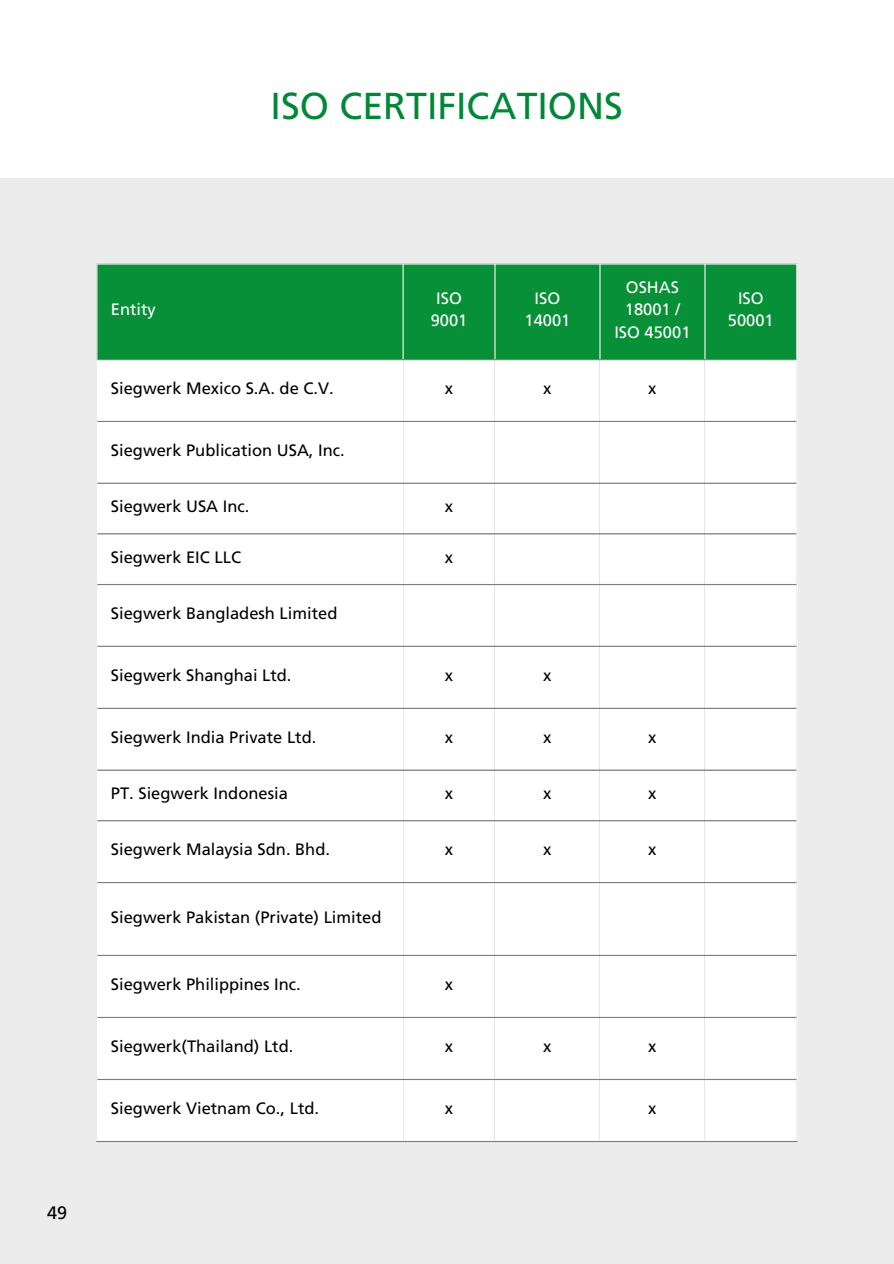
<style>
.page{position:relative;width:894px;height:1264px;background:#fff}
.page>*{position:absolute;margin:0;border:0;box-sizing:border-box;transform-origin:0 0}
.t1{font:37.5px "Frutiger LT Std";color:#008737}
.t2{font:18px "Frutiger LT Std";color:#000}
.t3{font:16.5px "Frutiger LT Std";color:#000}
.t4{font:16.5px/22.5px "Frutiger LT Std";color:#fff;text-align:center}
</style>
<div class="page">
<div style="left:0;top:178px;width:893px;height:1085px;background:#ececec"></div>
<div style="left:97px;top:264px;width:699px;height:95px;background:#089038"></div>
<div style="left:97px;top:360px;width:699px;height:780px;background:#fff"></div>
<hr style="left:96px;top:264px;width:1px;height:876px;background:#fff">
<hr style="left:402px;top:264px;width:1px;height:876px;background:#fff">
<hr style="left:494px;top:264px;width:1px;height:876px;background:#fff">
<hr style="left:599px;top:264px;width:1px;height:876px;background:#fff">
<hr style="left:704px;top:264px;width:1px;height:876px;background:#fff">
<hr style="left:796px;top:264px;width:1px;height:876px;background:#fff">
<hr style="left:96px;top:263px;width:701px;height:1px;background:#fff">
<hr style="left:97px;top:359px;width:699px;height:1px;background:#7d7d7d">
<hr style="left:97px;top:421px;width:699px;height:1px;background:#7d7d7d">
<hr style="left:97px;top:482px;width:699px;height:2px;background:#7d7d7d">
<hr style="left:97px;top:533px;width:699px;height:1px;background:#7d7d7d">
<hr style="left:97px;top:584px;width:699px;height:1px;background:#7d7d7d">
<hr style="left:97px;top:645px;width:699px;height:2px;background:#7d7d7d">
<hr style="left:97px;top:707px;width:699px;height:2px;background:#7d7d7d">
<hr style="left:97px;top:769px;width:699px;height:1px;background:#7d7d7d">
<hr style="left:97px;top:820px;width:699px;height:1px;background:#7d7d7d">
<hr style="left:97px;top:882px;width:699px;height:1px;background:#7d7d7d">
<hr style="left:97px;top:954px;width:699px;height:2px;background:#7d7d7d">
<hr style="left:97px;top:1016px;width:699px;height:2px;background:#7d7d7d">
<hr style="left:97px;top:1078px;width:699px;height:2px;background:#7d7d7d">
<hr style="left:96px;top:1140px;width:701px;height:2px;background:#7d7d7d">
<h1 class="t1" style="left:270px;top:91px;width:354px">ISO CERTIFICATIONS</h1>
<p class="t2" style="left:47px;top:1205px;width:22px">49</p>
<p class="t4" style="left:111px;top:300px;width:46px">Entity</p>
<p class="t4" style="left:430px;top:288px;width:38px">ISO<br>9001</p>
<p class="t4" style="left:524px;top:288px;width:47px">ISO<br>14001</p>
<p class="t4" style="left:614px;top:277px;width:78px">OSHAS<br>18001 /<br>ISO 45001</p>
<p class="t4" style="left:727px;top:288px;width:47px">ISO<br>50001</p>
<p class="t3" style="left:111px;top:381px;width:224px">Siegwerk Mexico S.A. de C.V.</p>
<p class="t3" style="left:445px;top:381px;width:10px">x</p>
<p class="t3" style="left:543px;top:381px;width:10px">x</p>
<p class="t3" style="left:648px;top:381px;width:10px">x</p>
<p class="t3" style="left:111px;top:443px;width:235px">Siegwerk Publication USA, Inc.</p>
<p class="t3" style="left:111px;top:499px;width:140px">Siegwerk USA Inc.</p>
<p class="t3" style="left:445px;top:499px;width:10px">x</p>
<p class="t3" style="left:111px;top:550px;width:132px">Siegwerk EIC LLC</p>
<p class="t3" style="left:445px;top:550px;width:10px">x</p>
<p class="t3" style="left:111px;top:606px;width:228px">Siegwerk Bangladesh Limited</p>
<p class="t3" style="left:111px;top:668px;width:182px">Siegwerk Shanghai Ltd.</p>
<p class="t3" style="left:445px;top:668px;width:10px">x</p>
<p class="t3" style="left:543px;top:668px;width:10px">x</p>
<p class="t3" style="left:111px;top:730px;width:207px">Siegwerk India Private Ltd.</p>
<p class="t3" style="left:445px;top:730px;width:10px">x</p>
<p class="t3" style="left:543px;top:730px;width:10px">x</p>
<p class="t3" style="left:648px;top:730px;width:10px">x</p>
<p class="t3" style="left:111px;top:786px;width:178px">PT. Siegwerk Indonesia</p>
<p class="t3" style="left:445px;top:786px;width:10px">x</p>
<p class="t3" style="left:543px;top:786px;width:10px">x</p>
<p class="t3" style="left:648px;top:786px;width:10px">x</p>
<p class="t3" style="left:111px;top:842px;width:220px">Siegwerk Malaysia Sdn. Bhd.</p>
<p class="t3" style="left:445px;top:842px;width:10px">x</p>
<p class="t3" style="left:543px;top:842px;width:10px">x</p>
<p class="t3" style="left:648px;top:842px;width:10px">x</p>
<p class="t3" style="left:111px;top:910px;width:272px">Siegwerk Pakistan (Private) Limited</p>
<p class="t3" style="left:111px;top:977px;width:191px">Siegwerk Philippines Inc.</p>
<p class="t3" style="left:445px;top:977px;width:10px">x</p>
<p class="t3" style="left:111px;top:1039px;width:184px">Siegwerk(Thailand) Ltd.</p>
<p class="t3" style="left:445px;top:1039px;width:10px">x</p>
<p class="t3" style="left:543px;top:1039px;width:10px">x</p>
<p class="t3" style="left:648px;top:1039px;width:10px">x</p>
<p class="t3" style="left:111px;top:1101px;width:210px">Siegwerk Vietnam Co., Ltd.</p>
<p class="t3" style="left:445px;top:1101px;width:10px">x</p>
<p class="t3" style="left:648px;top:1101px;width:10px">x</p>
</div>
